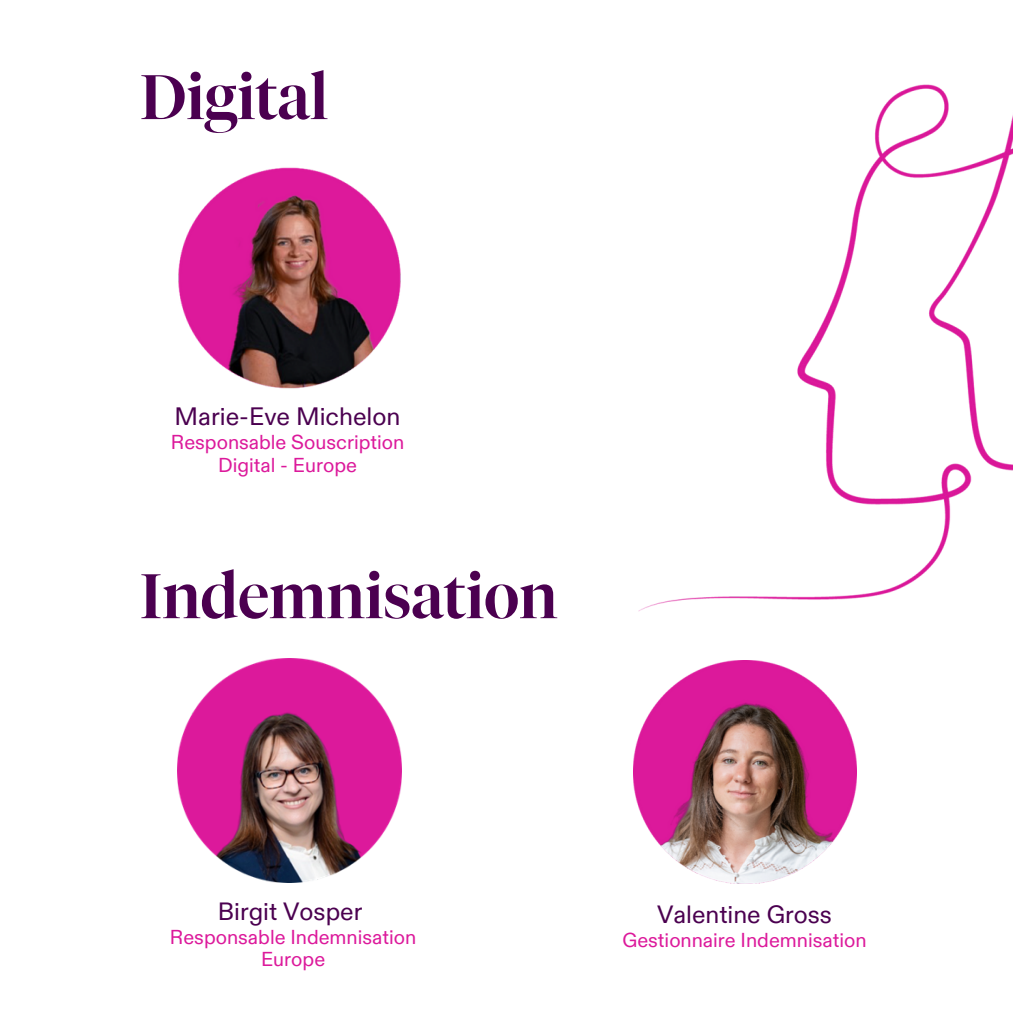
<style>
.page{position:relative;width:1013px;height:1013px;background:#fff}
.page>*{position:absolute;margin:0;border:0;box-sizing:border-box;transform-origin:0 0}
.t1{font:500 62.5px "Tiempos Fine";color:#4b0050}
.t2{font:25.12px "ABC Diatype";color:#4b0050}
.t3{font:25px "ABC Diatype";color:#4b0050}
.t4{font:20.12px/22.5px "ABC Diatype";color:#dc199b;text-align:center}
</style>
<div class="page">
<img style="left:638px;top:84px;width:374px;height:528px">
<img style="left:633px;top:660px;width:223px;height:224px">
<img style="left:178px;top:167px;width:223px;height:222px">
<img style="left:178px;top:659px;width:223px;height:223px">
<p class="t1" style="left:140px;top:59px;width:190px">Digital</p>
<p class="t2" style="left:175px;top:401px;width:227px">Marie-Eve Michelon</p>
<h1 class="t4" style="left:171px;top:431px;width:235px">Responsable Souscription<br>Digital - Europe</h1>
<p class="t1" style="left:140px;top:558px;width:419px">Indemnisation</p>
<p class="t3" style="left:218px;top:897px;width:146px">Birgit Vosper</p>
<p class="t4" style="left:170px;top:926px;width:248px">Responsable Indemnisation</p>
<p class="t4" style="left:261px;top:949px;width:66px">Europe</p>
<h1 class="t3" style="left:657px;top:900px;width:176px">Valentine Gross</h1>
<p class="t4" style="left:622px;top:929px;width:245px">Gestionnaire Indemnisation</p>
</div>
